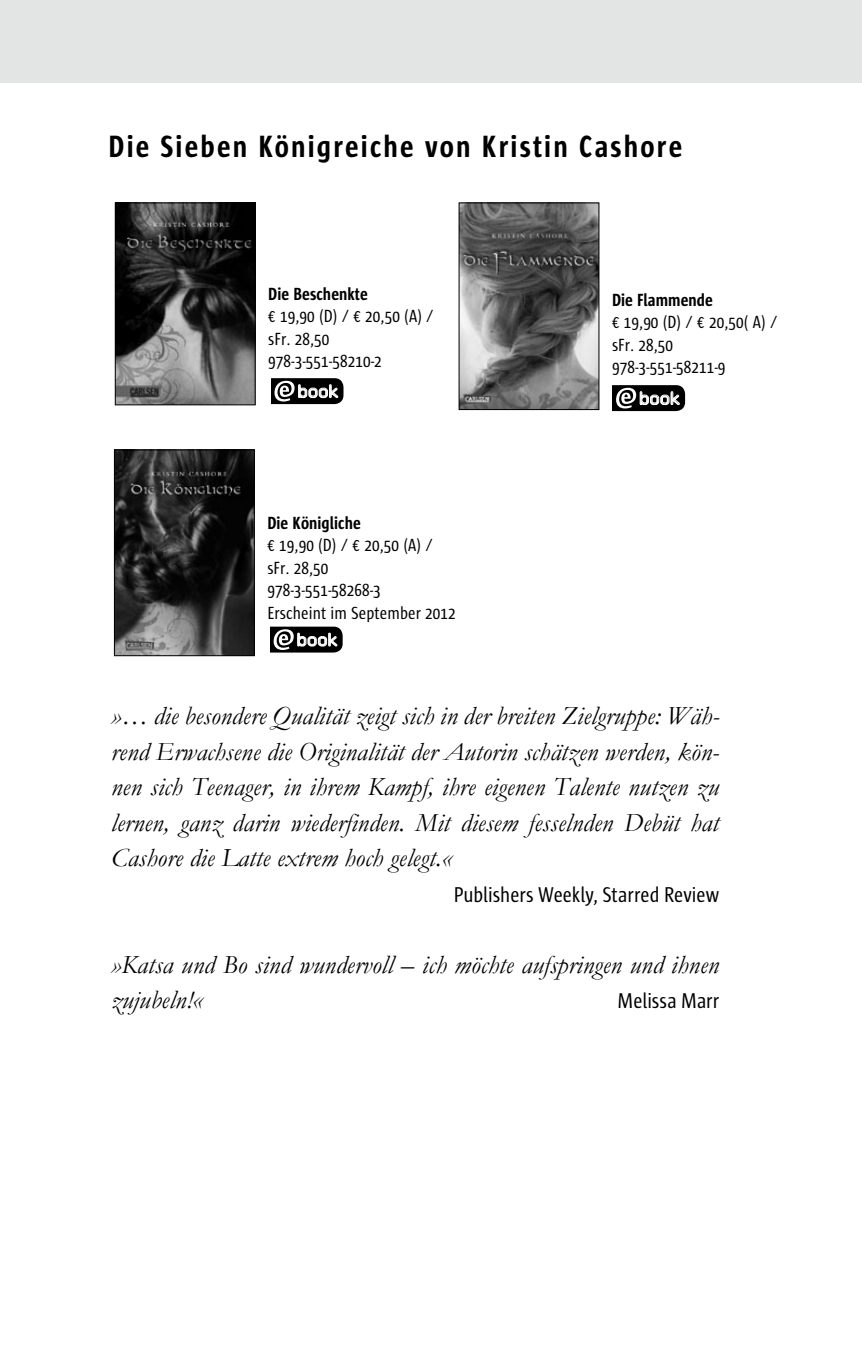
<style>
.page{position:relative;width:862px;height:1372px;background:#fff}
.page>*{position:absolute;margin:0;border:0;box-sizing:border-box;transform-origin:0 0}
.t1{font:700 31.5px "Sun Cd";letter-spacing:.07em;color:#000}
.t2{font:italic 26.32px/35.3px "Garamond";letter-spacing:.005em;color:#000;text-align:justify}
.t3{font:22.05px "Sun Cd";color:#000}
.t4{font:18px/22.5px "Sun Cd";letter-spacing:.005em;color:#000}
.t5{font:700 18px "Sun Cd";letter-spacing:.005em;color:#000}
.t6{font:17.55px "OCRA Std";letter-spacing:-.13em;color:#fff}
</style>
<div class="page">
<div style="left:1px;top:0;width:860px;height:83px;background:#e3e4e4"></div>
<hr style="left:0;top:0;width:3px;height:83px;background:#e3e4e4">
<div style="left:247px;top:378px;width:96px;height:26px;background:#000;border-radius:9px"></div>
<svg style="left:274px;top:381px;width:64px;height:20px"></svg>
<div style="left:243px;top:375px;width:27px;height:31px;background:#fff"></div>
<div style="left:588px;top:385px;width:96px;height:26px;background:#000;border-radius:9px"></div>
<svg style="left:616px;top:388px;width:63px;height:20px"></svg>
<div style="left:585px;top:382px;width:26px;height:31px;background:#fff"></div>
<div style="left:246px;top:626px;width:96px;height:26px;background:#000;border-radius:9px"></div>
<svg style="left:273px;top:629px;width:64px;height:21px"></svg>
<div style="left:243px;top:624px;width:26px;height:30px;background:#fff"></div>
<img style="left:117px;top:204px;width:136px;height:199px">
<div style="left:115px;top:202px;width:140px;height:203px;border:1px solid #000"></div>
<img style="left:460px;top:204px;width:137px;height:204px">
<div style="left:458px;top:202px;width:141px;height:208px;border:1px solid #000"></div>
<img style="left:116px;top:451px;width:136px;height:203px">
<div style="left:114px;top:449px;width:140px;height:207px;border:1px solid #000"></div>
<p class="t1" style="left:108px;top:130px;width:575px">Die Sieben Königreiche von Kristin Cashore</p>
<p class="t5" style="left:268px;top:284px;width:101px">Die Beschenkte</p>
<p class="t4" style="left:268px;top:305px;width:167px">€ 19,90 (D) / € 20,50 (A) / sFr. 28,50<br>978-3-551-58210-2</p>
<p class="t6" style="left:296px;top:383px;width:45px">book</p>
<p class="t5" style="left:267px;top:513px;width:95px">Die Königliche</p>
<p class="t4" style="left:267px;top:534px;width:190px">€ 19,90 (D) / € 20,50 (A) / sFr. 28,50<br>978-3-551-58268-3<br>Erscheint im September 2012</p>
<p class="t6" style="left:295px;top:631px;width:45px">book</p>
<p class="t5" style="left:611px;top:290px;width:102px">Die Flammende</p>
<p class="t4" style="left:611px;top:311px;width:167px">€ 19,90 (D) / € 20,50( A) / sFr. 28,50<br>978-3-551-58211-9</p>
<p class="t6" style="left:637px;top:390px;width:45px">book</p>
<p class="t2" style="left:111px;top:697px;width:609px">»… die besondere Qualität zeigt sich in der breiten Zielgruppe: Wäh&shy;rend Erwachsene die Originalität der Autorin schätzen werden, kön&shy;nen sich Teenager, in ihrem Kampf, ihre eigenen Talente nutzen zu lernen, ganz darin wiederfinden. Mit diesem fesselnden Debüt hat Cashore die Latte extrem hoch gelegt.«</p>
<p class="t3" style="left:453px;top:882px;width:267px">Publishers Weekly, Starred Review</p>
<p class="t2" style="left:111px;top:945px;width:609px">»Katsa und Bo sind wundervoll – ich möchte aufspringen und ihnen zujubeln!«</p>
<p class="t3" style="left:617px;top:989px;width:103px">Melissa Marr</p>
</div>
